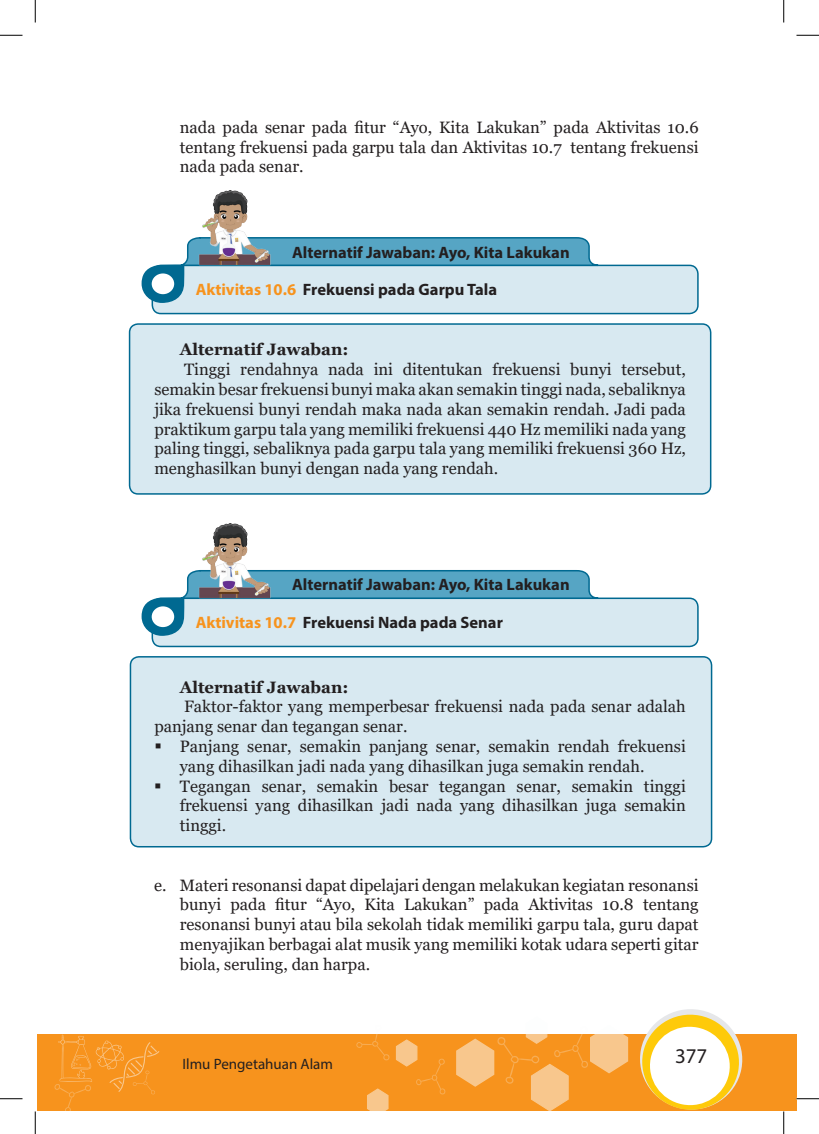
<style>
.page{position:relative;width:819px;height:1134px;background:#fff}
.page>*{position:absolute;margin:0;border:0;box-sizing:border-box;transform-origin:0 0}
.t1{font:21px "Myriad Pro";color:#231f20}
.t2{font:16.5px/19.8px "Georgia";color:#231f20;text-align:justify}
.t3{font:700 16.5px "Myriad Pro";color:#231f20}
.t4{font:700 16.5px "Georgia";color:#231f20}
.t5{font:15px "Myriad Pro";color:#231f20}
.s1{color:#f7931d}
</style>
<div class="page">
<div style="left:37px;top:1033px;width:759px;height:77px;background:#f7931d"></div>
<svg style="left:455px;top:1033px;width:174px;height:78px"></svg>
<svg style="left:356px;top:1033px;width:90px;height:78px"></svg>
<svg style="left:54px;top:1034px;width:105px;height:77px"></svg>
<svg style="left:636px;top:1009px;width:111px;height:102px"></svg>
<div style="left:130px;top:324px;width:581px;height:170px;background:#d8e9f1;border-radius:9px"></div>
<div style="left:129px;top:323px;width:582px;height:171px;border:2px solid #006991;border-radius:9px"></div>
<div style="left:130px;top:657px;width:581px;height:189px;background:#d8e9f1;border-radius:9px"></div>
<div style="left:130px;top:656px;width:582px;height:191px;border:2px solid #006991;border-radius:9px"></div>
<div style="left:152px;top:265px;width:546px;height:48px;background:#d8e9f1;border-radius:9px"></div>
<div style="left:152px;top:265px;width:547px;height:49px;border:2px solid #006991;border-radius:9px"></div>
<img style="left:202px;top:190px;width:46px;height:46px">
<svg style="left:141px;top:236px;width:458px;height:68px"></svg>
<div style="left:152px;top:273px;width:22px;height:21px;background:#fff;border-radius:50%"></div>
<div style="left:152px;top:598px;width:546px;height:48px;background:#d8e9f1;border-radius:9px"></div>
<div style="left:152px;top:597px;width:547px;height:50px;border:2px solid #006991;border-radius:9px"></div>
<img style="left:202px;top:523px;width:46px;height:46px">
<svg style="left:141px;top:569px;width:458px;height:67px"></svg>
<div style="left:152px;top:606px;width:22px;height:21px;background:#fff;border-radius:50%"></div>
<svg style="left:0;top:35px;width:22px;height:1px"></svg>
<svg style="left:796px;top:35px;width:23px;height:1px"></svg>
<svg style="left:0;top:1098px;width:22px;height:1px"></svg>
<svg style="left:796px;top:1098px;width:23px;height:1px"></svg>
<svg style="left:35px;top:0;width:1px;height:22px"></svg>
<svg style="left:35px;top:1111px;width:1px;height:23px"></svg>
<svg style="left:783px;top:0;width:1px;height:22px"></svg>
<svg style="left:783px;top:1111px;width:1px;height:23px"></svg>
<p class="t2" style="left:180px;top:118px;width:520px">nada pada senar pada fitur “Ayo, Kita Lakukan” pada Aktivitas 10.6 tentang frekuensi pada garpu tala dan Aktivitas 10.7 tentang frekuensi nada pada senar.</p>
<p class="t3" style="left:292px;top:241px;width:279px">Alternatif Jawaban: Ayo, Kita Lakukan</p>
<p class="t3" style="left:196px;top:279px;width:303px"><span class="s1">Aktivitas 10.6</span> Frekuensi pada Garpu Tala</p>
<p class="t4" style="left:180px;top:339px;width:170px">Alternatif Jawaban:</p>
<p class="t2" style="left:154px;top:360px;width:533px;text-indent:30px">Tinggi rendahnya nada ini ditentukan frekuensi bunyi tersebut, semakin besar frekuensi bunyi maka akan semakin tinggi nada, sebaliknya jika frekuensi bunyi rendah maka nada akan semakin rendah. Jadi pada praktikum garpu tala yang memiliki frekuensi 440 Hz memiliki nada yang paling tinggi, sebaliknya pada garpu tala yang memiliki frekuensi 360 Hz, menghasilkan bunyi dengan nada yang rendah.</p>
<p class="t3" style="left:292px;top:574px;width:279px">Alternatif Jawaban: Ayo, Kita Lakukan</p>
<p class="t3" style="left:196px;top:612px;width:309px"><span class="s1">Aktivitas 10.7</span> Frekuensi Nada pada Senar</p>
<p class="t4" style="left:180px;top:676px;width:170px">Alternatif Jawaban:</p>
<p class="t2" style="left:154px;top:697px;width:533px;text-indent:30px">Faktor-faktor yang memperbesar frekuensi nada pada senar adalah panjang senar dan tegangan senar.</p>
<p class="t2" style="left:180px;top:736px;width:507px;text-align:left">Panjang senar, semakin panjang senar, semakin rendah frekuensi yang dihasilkan jadi nada yang dihasilkan juga semakin rendah.<br>Tegangan senar, semakin besar tegangan senar, semakin tinggi frekuensi yang dihasilkan jadi nada yang dihasilkan juga semakin tinggi.</p>
<p class="t2" style="left:180px;top:875px;width:520px;text-indent:-26px">e. Materi resonansi dapat dipelajari dengan melakukan kegiatan resonansi bunyi pada fitur “Ayo, Kita Lakukan” pada Aktivitas 10.8 tentang resonansi bunyi atau bila sekolah tidak memiliki garpu tala, guru dapat menyajikan berbagai alat musik yang memiliki kotak udara seperti gitar biola, seruling, dan harpa.</p>
<p class="t5" style="left:182px;top:1054px;width:152px">Ilmu Pengetahuan Alam</p>
<p class="t1" style="left:675px;top:1043px;width:34px">377</p>
</div>
